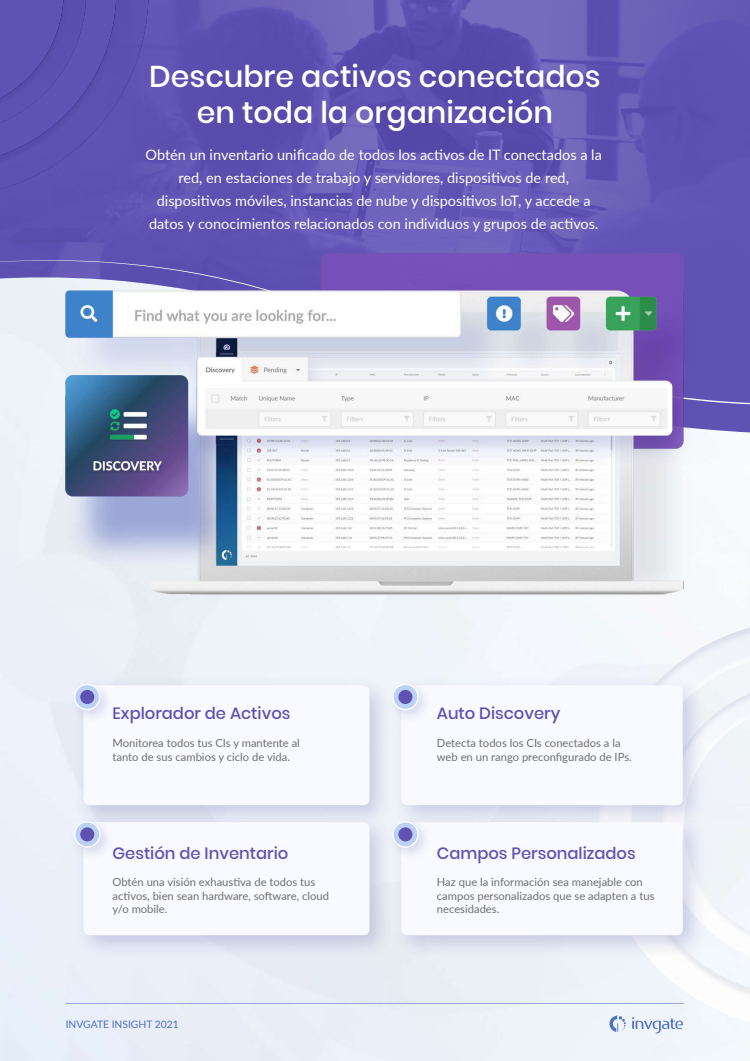
<style>
.page{position:relative;width:750px;height:1061px;background:#fff}
.page>*{position:absolute;margin:0;border:0;box-sizing:border-box;transform-origin:0 0}
.t1{font:500 30px/36px "Poppins";color:#fff;text-align:center}
.t2{font:500 16.4px "Poppins";color:#6052b2}
.t3{font:14.5px/23px "Lato";color:#fff;text-align:center}
.t4{font:11.25px/13.5px "Lato";color:#706f6f}
.t5{font:10.35px "Lato";color:#4e6fc6}
</style>
<div class="page">
<img style="left:0;top:0;width:546px;height:420px">
<svg style="left:0;top:0;width:356px;height:199px;background:#6052b0"></svg>
<svg style="left:480px;top:94px;width:270px;height:337px;background:#5f52b0"></svg>
<svg style="left:546px;top:0;width:204px;height:199px;background:#6457b3"></svg>
<img style="left:713px;top:693px;width:37px;height:263px">
<img style="left:68px;top:670px;width:318px;height:137px">
<div style="left:84px;top:685px;width:286px;height:120px;background:#f8faff;border-radius:6px"></div>
<img style="left:386px;top:670px;width:327px;height:137px">
<div style="left:401px;top:685px;width:282px;height:120px;background:#f8faff;border-radius:6px"></div>
<div style="left:84px;top:822px;width:286px;height:113px;background:#f8faff;border-radius:6px"></div>
<img style="left:386px;top:807px;width:327px;height:158px">
<div style="left:401px;top:822px;width:282px;height:113px;background:#f8faff;border-radius:6px"></div>
<div style="left:0;top:0;width:148px;height:190px;background:#5e51b0"></div>
<div style="left:0;top:0;width:86px;height:124px;background:#6052b2"></div>
<svg style="left:0;top:199px;width:750px;height:207px;background:#7569bd"></svg>
<img style="left:67px;top:676px;width:51px;height:51px">
<div style="left:74px;top:683px;width:27px;height:27px;background:#f8faff;border-radius:50%"></div>
<div style="left:75px;top:685px;width:24px;height:24px;background:#bdd1f4;border-radius:50%"></div>
<div style="left:80px;top:690px;width:14px;height:14px;background:#6052b2;border-radius:50%"></div>
<img style="left:385px;top:676px;width:51px;height:51px">
<svg style="left:392px;top:683px;width:27px;height:27px"></svg>
<div style="left:394px;top:685px;width:23px;height:24px;background:#bdd1f4;border-radius:50%"></div>
<div style="left:398px;top:690px;width:14px;height:14px;background:#6052b2;border-radius:50%"></div>
<img style="left:67px;top:814px;width:51px;height:51px">
<svg style="left:74px;top:821px;width:27px;height:27px"></svg>
<div style="left:75px;top:822px;width:24px;height:24px;background:#bdd1f4;border-radius:50%"></div>
<div style="left:80px;top:827px;width:14px;height:14px;background:#6052b2;border-radius:50%"></div>
<img style="left:385px;top:814px;width:51px;height:51px">
<svg style="left:392px;top:821px;width:27px;height:27px"></svg>
<div style="left:394px;top:822px;width:23px;height:24px;background:#bdd1f4;border-radius:50%"></div>
<div style="left:398px;top:827px;width:14px;height:14px;background:#6052b2;border-radius:50%"></div>
<svg style="left:632px;top:1017px;width:51px;height:16px"></svg>
<svg style="left:610px;top:1015px;width:16px;height:17px"></svg>
<hr style="left:66px;top:1003px;width:618px;height:1px;background:#95a9dd">
<img style="left:52px;top:248px;width:649px;height:366px">
<h1 class="t1" style="left:149px;top:58px;width:453px">Descubre activos conectados en toda la organización</h1>
<p class="t3" style="left:146px;top:142px;width:458px">Obtén un inventario unificado de todos los activos de IT conectados a la red, en estaciones de trabajo y servidores, dispositivos de red, dispositivos móviles, instancias de nube y dispositivos IoT, y accede a datos y conocimientos relacionados con individuos y grupos de activos.</p>
<h2 class="t2" style="left:113px;top:704px;width:179px">Explorador de Activos</h2>
<p class="t4" style="left:113px;top:736px;width:189px">Monitorea todos tus CIs y mantente al tanto de sus cambios y ciclo de vida.</p>
<h2 class="t2" style="left:113px;top:844px;width:177px">Gestión de Inventario</h2>
<p class="t4" style="left:113px;top:875px;width:218px">Obtén una visión exhaustiva de todos tus activos, bien sean hardware, software, cloud y/o mobile.</p>
<p class="t5" style="left:66px;top:1016px;width:115px">INVGATE INSIGHT 2021</p>
<h2 class="t2" style="left:437px;top:704px;width:125px">Auto Discovery</h2>
<p class="t4" style="left:437px;top:736px;width:197px">Detecta todos los CIs conectados a la web en un rango preconfigurado de IPs.</p>
<h2 class="t2" style="left:437px;top:844px;width:200px">Campos Personalizados</h2>
<p class="t4" style="left:437px;top:875px;width:219px">Haz que la información sea manejable con campos personalizados que se adapten a tus necesidades.</p>
</div>
